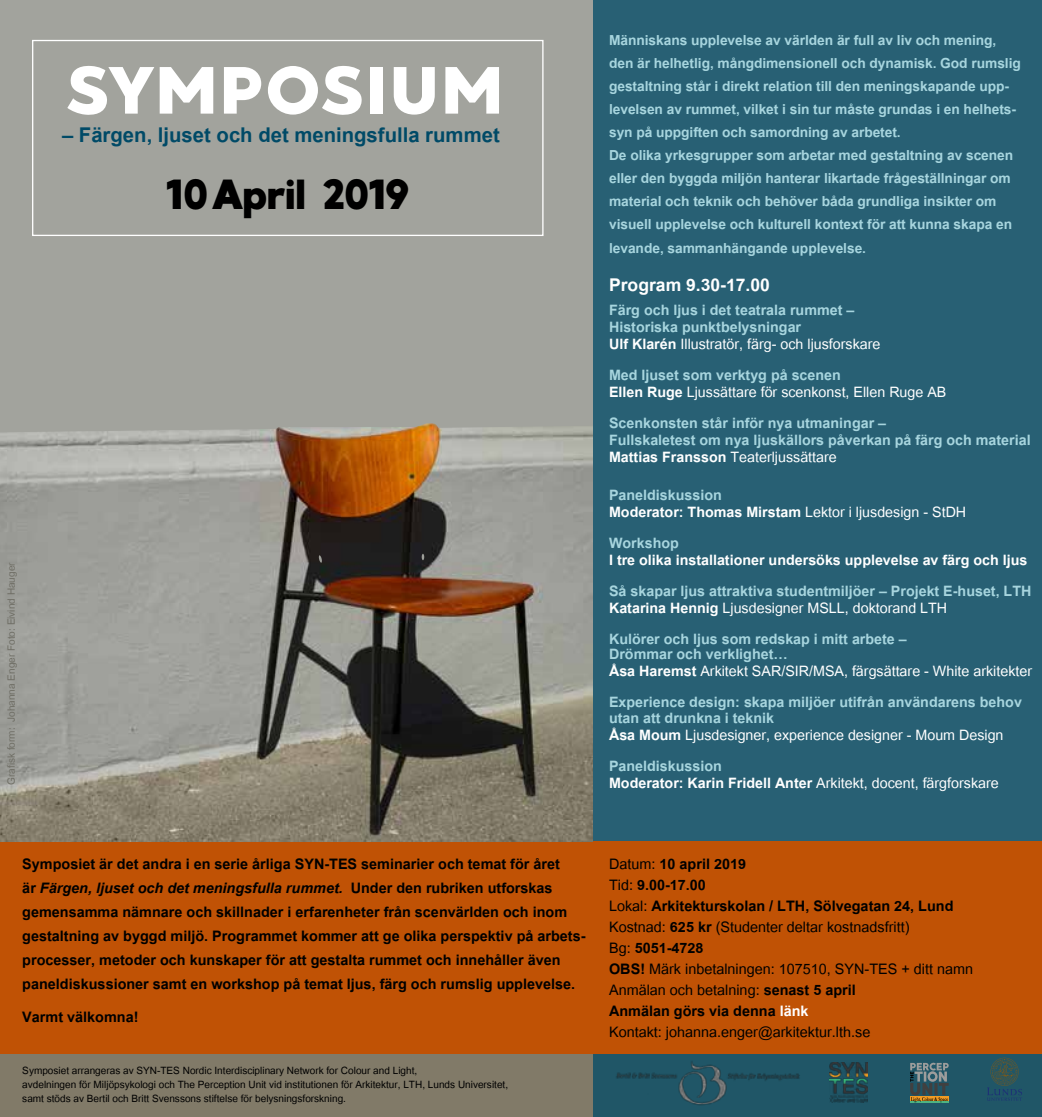
<style>
.page{position:relative;width:1042px;height:1117px;background:#fff}
.page>*{position:absolute;margin:0;border:0;box-sizing:border-box;transform-origin:0 0}
.t1{font:66.5px "MADE Good Time Grotesk";letter-spacing:-.045em;color:#fff}
.t2{font:42px "MADE Good Time Grotesk";letter-spacing:-.1em;color:#000}
.t3{font:700 28.35px "Utsaah";color:#004a67}
.t4{font:700 24.5px "Utsaah";color:#fff}
.t5{font:700 20.12px/24.2px "Utsaah";color:#000}
.t6{font:20.12px/21px "Utsaah";color:#000}
.t7{font:700 19.95px/16.3px "Utsaah";color:#a7d5de}
.t8{font:19.95px/17px "Utsaah";color:#fff}
.t9{font:700 19.95px/17px "Utsaah";color:#fff}
.t10{font:700 19.25px/23.1px "Utsaah";letter-spacing:-.005em;color:#a7d5de}
.t11{font:14px/14px "Utsaah";color:#000}
.t12{font:14px "Utsaah";color:#6f6e65}
.s1{color:#fff}
.s2{font-weight:400;color:#fff}
.s3{font-weight:700;color:#a7d5de}
.s4{font-weight:700}
.s5{color:#a7d5de}
.s6{font-weight:400}
.s7{font-style:italic}
.s8{font-weight:700;color:#fff}
</style>
<div class="page">
<div style="left:0;top:0;width:1042px;height:1023px;background:#a2a39d"></div>
<div style="left:0;top:1023px;width:1042px;height:93px;background:#817a68"></div>
<div style="left:593px;top:0;width:449px;height:1116px;background:#286074"></div>
<div style="left:0;top:841px;width:1042px;height:212px;background:#c05205"></div>
<img style="left:0;top:432px;width:593px;height:409px">
<svg style="left:422px;top:553px;width:2px;height:7px"></svg>
<svg style="left:319px;top:555px;width:3px;height:7px"></svg>
<svg style="left:65px;top:423px;width:528px;height:9px"></svg>
<img style="left:830px;top:1062px;width:37px;height:40px">
<svg style="left:987px;top:1057px;width:35px;height:43px"></svg>
<img style="left:613px;top:1057px;width:192px;height:49px">
<div style="left:32px;top:40px;width:511px;height:196px;border:1px solid #fff"></div>
<svg style="left:910px;top:1062px;width:38px;height:40px"></svg>
<h1 class="t1" style="left:62px;top:48px;width:444px">SYMPOSIUM</h1>
<h3 class="t3" style="left:62px;top:119px;width:439px">– Färgen, ljuset och det meningsfulla rummet</h3>
<h2 class="t2" style="left:164px;top:167px;width:249px">10April 2019</h2>
<p class="t12" style="left:3px;top:784px;width:224px;rotate:-90deg">Grafisk form: Johanna Enger Foto: Eivind Hauger</p>
<p class="t10" style="left:609px;top:29px;width:413px">Människans upplevelse av världen är full av liv och mening, den är helhetlig, mångdimensionell och dynamisk. God rumslig gestaltning står i direkt relation till den meningskapande upp&shy;levelsen av rummet, vilket i sin tur måste grundas i en helhets&shy;syn på uppgiften och samordning av arbetet.<br>De olika yrkesgrupper som arbetar med gestaltning av scenen eller den byggda miljön hanterar likartade frågeställningar om material och teknik och behöver båda grundliga insikter om visuell upplevelse och kulturell kontext för att kunna skapa en levande, sammanhängande upplevelse.</p>
<p class="t4" style="left:609px;top:271px;width:162px">Program 9.30-17.00</p>
<p class="t7" style="left:609px;top:301px;width:273px;line-height:17.2px">Färg och ljus i det teatrala rummet –<br>Historiska punktbelysningar<br><span class="s1">Ulf Klarén</span> <span class="s2">Illustratör, färg- och ljusforskare</span></p>
<p class="t8" style="left:609px;top:367px;width:339px"><span class="s3">Med ljuset som verktyg på scenen<br></span><span class="s4">Ellen Ruge</span> Ljussättare för scenkonst, Ellen Ruge AB</p>
<p class="t7" style="left:609px;top:415px;width:423px;line-height:17px">Scenkonsten står inför nya utmaningar –<br>Fullskaletest om nya ljuskällors påverkan på färg och material<br><span class="s1">Mattias Fransson</span> <span class="s2">Teaterljussättare</span></p>
<p class="t9" style="left:609px;top:486px;width:359px"><span class="s5">Paneldiskussion<br></span>Moderator: Thomas Mirstam <span class="s6">Lektor i ljusdesign - StDH</span></p>
<p class="t7" style="left:609px;top:535px;width:71px">Workshop</p>
<p class="t9" style="left:609px;top:551px;width:420px">I tre olika installationer undersöks upplevelse av färg och ljus</p>
<p class="t7" style="left:609px;top:582px;width:424px;line-height:17px">Så skapar ljus attraktiva studentmiljöer – Projekt E-huset, LTH<br><span class="s1">Katarina Hennig</span> <span class="s2">Ljusdesigner MSLL, doktorand LTH</span></p>
<p class="t7" style="left:609px;top:630px;width:425px">Kulörer och ljus som redskap i mitt arbete –<br>Drömmar och verklighet…<br><span class="s1">Åsa Haremst</span> <span class="s2">Arkitekt SAR/SIR/MSA, färgsättare - White arkitekter</span></p>
<p class="t7" style="left:609px;top:694px;width:414px">Experience design: skapa miljöer utifrån användarens behov utan att drunkna i teknik<br><span class="s1">Åsa Moum</span> <span class="s2">Ljusdesigner, experience designer - Moum Design</span></p>
<p class="t8" style="left:609px;top:758px;width:391px"><span class="s3">Paneldiskussion<br></span><span class="s4">Moderator: Karin Fridell Anter</span> Arkitekt, docent, färgforskare</p>
<p class="t5" style="left:22px;top:851px;width:564px">Symposiet är det andra i en serie årliga SYN-TES seminarier och temat för året<br>är <span class="s7">Färgen, ljuset och det meningsfulla rummet.</span> Under den rubriken utforskas gemensamma nämnare och skillnader i erfarenheter från scenvärlden och inom gestaltning av byggd miljö. Programmet kommer att ge olika perspektiv på arbets&shy;processer, metoder och kunskaper för att gestalta rummet och innehåller även paneldiskussioner samt en workshop på temat ljus, färg och rumslig upplevelse.</p>
<p class="t5" style="left:22px;top:1005px;width:118px">Varmt välkomna!</p>
<p class="t11" style="left:22px;top:1063px;width:487px">Symposiet arrangeras av SYN-TES Nordic Interdisciplinary Network for Colour and Light,<br>avdelningen för Miljöpsykologi och The Perception Unit vid institutionen för Arkitektur, LTH, Lunds Universitet, samt stöds av Bertil och Britt Svenssons stiftelse för belysningsforskning.</p>
<p class="t6" style="left:609px;top:853px;width:365px">Datum: <span class="s4">10 april 2019<br></span>Tid: <span class="s4">9.00-17.00<br></span>Lokal: <span class="s4">Arkitekturskolan / LTH, Sölvegatan 24, Lund </span>Kostnad: <span class="s4">625 kr</span> (Studenter deltar kostnadsfritt)<br>Bg: <span class="s4">5051-4728<br>OBS!</span> Märk inbetalningen: 107510, SYN-TES + ditt namn Anmälan och betalning: <span class="s4">senast 5 april<br>Anmälan görs via denna</span> <span class="s8">länk<br></span>Kontakt: johanna.enger@arkitektur.lth.se</p>
</div>
